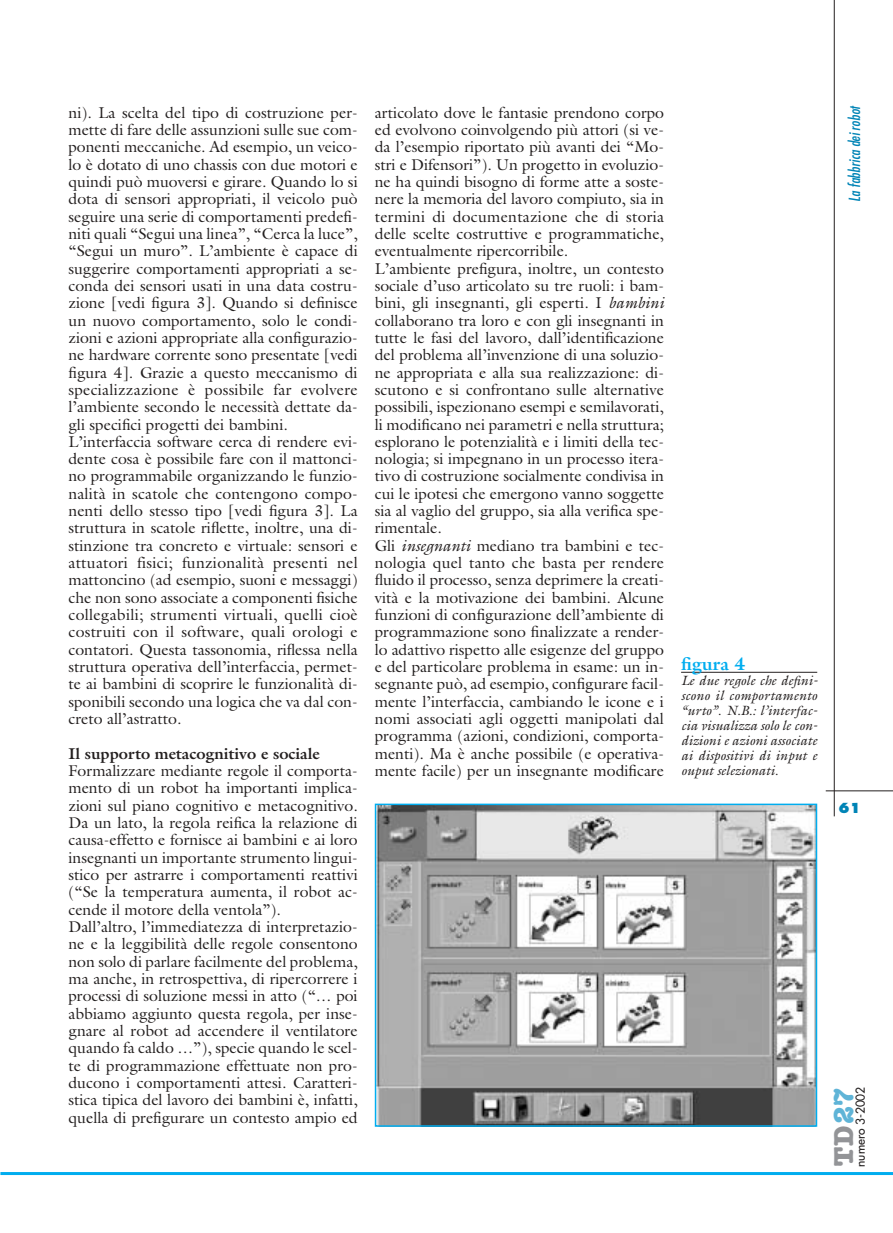
<style>
.page{position:relative;width:893px;height:1233px;background:#fff}
.page>*{position:absolute;margin:0;border:0;box-sizing:border-box;transform-origin:0 0}
.t1{font:700 27.45px "American Typewriter";color:#939497}
.t2{font:700 18px "Galliard";color:#00adef}
.t3{font:15.75px/17.2px "Galliard";color:#231f1f}
.t4{font:700 15.75px "Galliard";color:#231f1f}
.t5{font:italic condensed 15px "Futura";color:#0084b6}
.t6{font:italic 13.5px/15px "Galliard";color:#231f1f;text-align:justify}
.t7{font:800 13.5px "Futura";color:#0084b6}
.t8{font:12px "Futura";color:#231f1f}
.s1{font-style:italic}
.s2{color:#5fb4d7}
</style>
<div class="page">
<hr style="left:0;top:1172px;width:892px;height:3px;background:#00adef">
<hr style="left:825px;top:790px;width:67px;height:1px;background:#231f1f">
<hr style="left:833px;top:0;width:1px;height:816px;background:#231f1f">
<img style="left:378px;top:807px;width:436px;height:317px">
<div style="left:375px;top:804px;width:442px;height:323px;border:2px solid #00adef"></div>
<hr style="left:681px;top:672px;width:136px;height:1px;background:#231f1f">
<p class="t3" style="left:68px;top:105px;width:291px">ni). La scelta del tipo di costruzione per&shy;mette di fare delle assunzioni sulle sue com&shy;ponenti meccaniche. Ad esempio, un veico&shy;lo è dotato di uno chassis con due motori e quindi può muoversi e girare. Quando lo si dota di sensori appropriati, il veicolo può seguire una serie di comportamenti predefi&shy;niti quali “Segui una linea”, “Cerca la luce”, “Segui un muro”. L’ambiente è capace di suggerire comportamenti appropriati a se&shy;conda dei sensori usati in una data costru&shy;zione [vedi figura 3]. Quando si definisce un nuovo comportamento, solo le condi&shy;zioni e azioni appropriate alla configurazio&shy;ne hardware corrente sono presentate [vedi figura 4]. Grazie a questo meccanismo di specializzazione è possibile far evolvere l’ambiente secondo le necessità dettate da&shy;gli specifici progetti dei bambini.<br>L’interfaccia software cerca di rendere evi&shy;dente cosa è possibile fare con il mattonci&shy;no programmabile organizzando le funzio&shy;nalità in scatole che contengono compo&shy;nenti dello stesso tipo [vedi figura 3]. La struttura in scatole riflette, inoltre, una di&shy;stinzione tra concreto e virtuale: sensori e attuatori fisici; funzionalità presenti nel mattoncino (ad esempio, suoni e messaggi) che non sono associate a componenti fisiche collegabili; strumenti virtuali, quelli cioè costruiti con il software, quali orologi e contatori. Questa tassonomia, riflessa nella struttura operativa dell’interfaccia, permet&shy;te ai bambini di scoprire le funzionalità di&shy;sponibili secondo una logica che va dal con&shy;creto all’astratto.</p>
<p class="t4" style="left:68px;top:747px;width:253px">Il supporto metacognitivo e sociale</p>
<p class="t3" style="left:68px;top:764px;width:291px">Formalizzare mediante regole il comporta&shy;mento di un robot ha importanti implica&shy;zioni sul piano cognitivo e metacognitivo.<br>Da un lato, la regola reifica la relazione di causa-effetto e fornisce ai bambini e ai loro insegnanti un importante strumento lingui&shy;stico per astrarre i comportamenti reattivi (“Se la temperatura aumenta, il robot ac&shy;cende il motore della ventola”).<br>Dall’altro, l’immediatezza di interpretazio&shy;ne e la leggibilità delle regole consentono non solo di parlare facilmente del problema, ma anche, in retrospettiva, di ripercorrere i processi di soluzione messi in atto (“… poi abbiamo aggiunto questa regola, per inse&shy;gnare al robot ad accendere il ventilatore quando fa caldo …”), specie quando le scel&shy;te di programmazione effettuate non pro&shy;ducono i comportamenti attesi. Caratteri&shy;stica tipica del lavoro dei bambini è, infatti, quella di prefigurare un contesto ampio ed</p>
<p class="t3" style="left:375px;top:105px;width:291px">articolato dove le fantasie prendono corpo ed evolvono coinvolgendo più attori (si ve&shy;da l’esempio riportato più avanti dei “Mo&shy;stri e Difensori”). Un progetto in evoluzio&shy;ne ha quindi bisogno di forme atte a soste&shy;nere la memoria del lavoro compiuto, sia in termini di documentazione che di storia delle scelte costruttive e programmatiche, eventualmente ripercorribile.<br>L’ambiente prefigura, inoltre, un contesto sociale d’uso articolato su tre ruoli: i bam&shy;bini, gli insegnanti, gli esperti. I <span class="s1">bambini </span>collaborano tra loro e con gli insegnanti in tutte le fasi del lavoro, dall’identificazione del problema all’invenzione di una soluzio&shy;ne appropriata e alla sua realizzazione: di&shy;scutono e si confrontano sulle alternative possibili, ispezionano esempi e semilavorati, li modificano nei parametri e nella struttura; esplorano le potenzialità e i limiti della tec&shy;nologia; si impegnano in un processo itera&shy;tivo di costruzione socialmente condivisa in cui le ipotesi che emergono vanno soggette sia al vaglio del gruppo, sia alla verifica spe&shy;rimentale.<br>Gli <span class="s1">insegnanti</span> mediano tra bambini e tec&shy;nologia quel tanto che basta per rendere fluido il processo, senza deprimere la creati&shy;vità e la motivazione dei bambini. Alcune funzioni di configurazione dell’ambiente di programmazione sono finalizzate a render&shy;lo adattivo rispetto alle esigenze del gruppo e del particolare problema in esame: un in&shy;segnante può, ad esempio, configurare facil&shy;mente l’interfaccia, cambiando le icone e i nomi associati agli oggetti manipolati dal programma (azioni, condizioni, comporta&shy;menti). Ma è anche possibile (e operativa&shy;mente facile) per un insegnante modificare</p>
<p class="t2" style="left:681px;top:657px;width:66px">figura 4</p>
<p class="t6" style="left:681px;top:674px;width:138px">Le due regole che defini&shy;scono il comportamento “urto”. N.B.: l’interfac&shy;cia visualizza solo le con&shy;dizioni e azioni associate ai dispositivi di input e ouput selezionati.</p>
<p class="t5" style="left:847px;top:202px;width:98px;rotate:-90deg">La fabbrica dei robot</p>
<p class="t7" style="left:838px;top:802px;width:24px">61</p>
<h1 class="t1" style="left:834px;top:1166px;width:79px;rotate:-90deg">TD<span class="s2">27</span></h1>
<p class="t8" style="left:854px;top:1167px;width:82px;rotate:-90deg">numero 3-2002</p>
</div>
